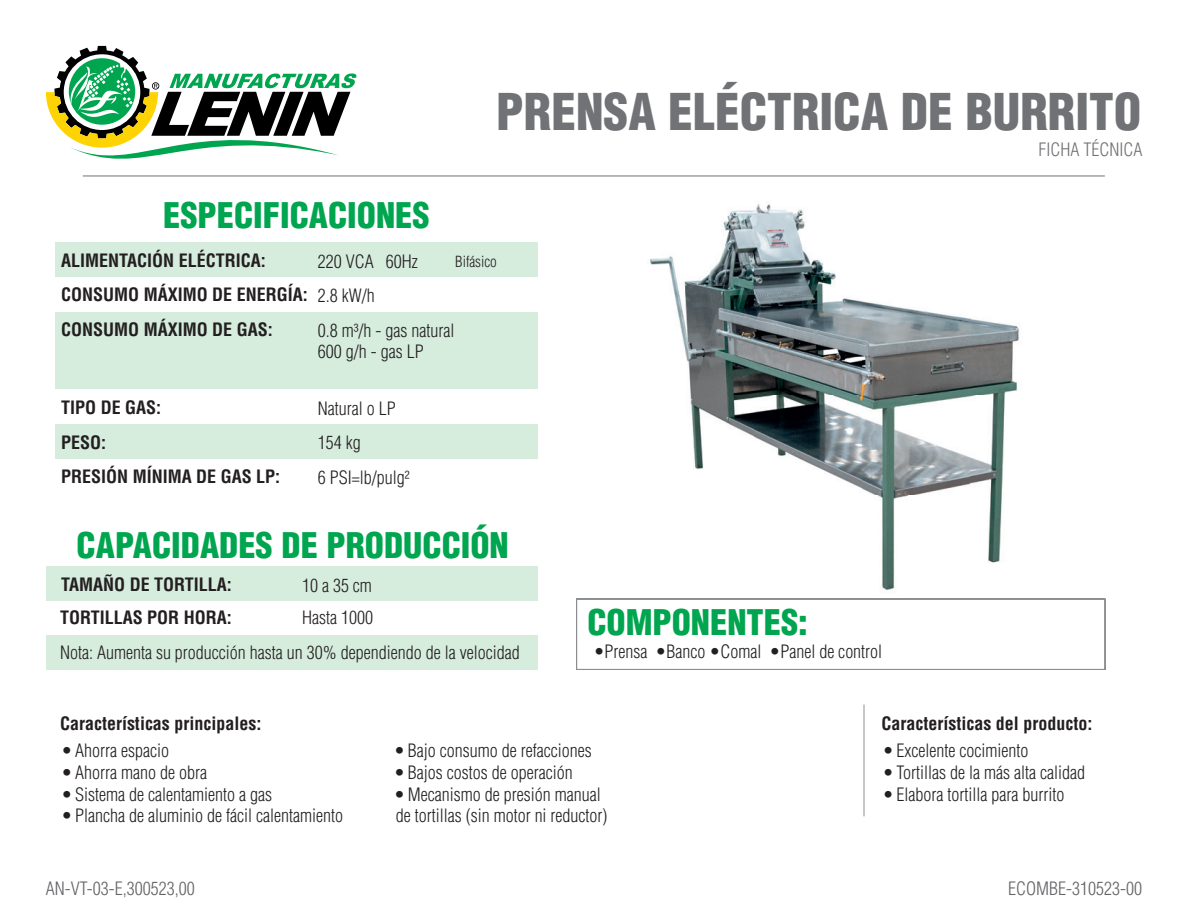
<style>
.page{position:relative;width:1188px;height:918px;background:#fff}
.page>*{position:absolute;margin:0;border:0;box-sizing:border-box;transform-origin:0 0}
.t1{font:900 condensed 49.5px "Helvetica";color:#717275}
.t2{font:900 condensed 34.5px "Helvetica";color:#00a54f}
.t3{font:300 condensed 18px/32.4px "Helvetica";color:#231f20}
.t4{font:700 condensed 18px/34.7px "Helvetica LT Std";color:#231f20}
.t5{font:300 condensed 18px "Helvetica";color:#636366}
.t6{font:300 condensed 18px "Helvetica LT Std";color:#717275}
.t7{font:300 condensed 15px "Helvetica";color:#231f20}
.s1{font-family:"Helvetica LT Std";font-weight:700}
</style>
<div class="page">
<svg style="left:46px;top:46px;width:311px;height:131px"></svg>
<hr style="left:83px;top:176px;width:1022px;height:1px;background:#717275">
<img style="left:650px;top:204px;width:369px;height:386px">
<div style="left:55px;top:313px;width:483px;height:76px;background:#d6ecdd"></div>
<div style="left:55px;top:242px;width:483px;height:35px;background:#d6ecdd"></div>
<div style="left:55px;top:424px;width:483px;height:35px;background:#d6ecdd"></div>
<svg style="left:576px;top:598px;width:530px;height:72px"></svg>
<div style="left:46px;top:566px;width:492px;height:35px;background:#d6ecdd"></div>
<div style="left:46px;top:635px;width:492px;height:35px;background:#d6ecdd"></div>
<hr style="left:864px;top:705px;width:1px;height:111px;background:#8b8e90">
<h1 class="t1" style="left:496px;top:80px;width:647px">PRENSA ELÉCTRICA DE BURRITO</h1>
<h2 class="t2" style="left:163px;top:193px;width:268px">ESPECIFICACIONES</h2>
<p class="t3" style="left:318px;top:245px;width:101px">220 VCA 60Hz</p>
<p class="t4" style="left:61px;top:243px;width:248px">ALIMENTACIÓN ELÉCTRICA:<br>CONSUMO MÁXIMO DE ENERGÍA:<br>CONSUMO MÁXIMO DE GAS:</p>
<p class="t7" style="left:455px;top:252px;width:43px">Bifásico</p>
<p class="t3" style="left:318px;top:279px;width:58px">2.8 kW/h</p>
<p class="t3" style="left:318px;top:315px;width:138px">0.8 m³/h - gas natural</p>
<p class="t4" style="left:61px;top:390px;width:102px">TIPO DE GAS:<br>PESO:</p>
<p class="t3" style="left:318px;top:335px;width:107px">600 g/h - gas LP</p>
<p class="t3" style="left:318px;top:392px;width:79px">Natural o LP</p>
<p class="t3" style="left:318px;top:427px;width:44px">154 kg</p>
<p class="t4" style="left:61px;top:459px;width:221px">PRESIÓN MÍNIMA DE GAS LP:</p>
<p class="t3" style="left:318px;top:461px;width:93px">6 PSI=lb/pulg²</p>
<h2 class="t2" style="left:77px;top:524px;width:434px">CAPACIDADES DE PRODUCCIÓN</h2>
<p class="t4" style="left:60px;top:569px;width:173px;line-height:32.2px">TAMAÑO DE TORTILLA:<br>TORTILLAS POR HORA:</p>
<p class="t3" style="left:302px;top:569px;width:72px">10 a 35 cm<br>Hasta 1000</p>
<h2 class="t2" style="left:587px;top:600px;width:222px">COMPONENTES:</h2>
<p class="t3" style="left:60px;top:636px;width:461px">Nota: Aumenta su producción hasta un 30% dependiendo de la velocidad</p>
<p class="t3" style="left:594px;top:636px;width:290px">•Prensa •Banco •Comal •Panel de control</p>
<p class="t6" style="left:1039px;top:138px;width:106px">FICHA TÉCNICA</p>
<p class="t4" style="left:60px;top:706px;width:203px">Características principales:</p>
<p class="t4" style="left:881px;top:706px;width:212px">Características del producto:</p>
<p class="t3" style="left:63px;top:735px;width:108px"><span class="s1">•</span> Ahorra espacio</p>
<p class="t3" style="left:63px;top:756px;width:146px"><span class="s1">•</span> Ahorra mano de obra</p>
<p class="t3" style="left:63px;top:778px;width:211px"><span class="s1">•</span> Sistema de calentamiento a gas</p>
<p class="t3" style="left:63px;top:799px;width:281px"><span class="s1">•</span> Plancha de aluminio de fácil calentamiento</p>
<p class="t3" style="left:396px;top:735px;width:198px"><span class="s1">•</span> Bajo consumo de refacciones</p>
<p class="t3" style="left:396px;top:756px;width:178px"><span class="s1">•</span> Bajos costos de operación</p>
<p class="t3" style="left:396px;top:783px;width:213px;line-height:21.6px"><span class="s1">•</span> Mecanismo de presión manual de tortillas (sin motor ni reductor)</p>
<p class="t3" style="left:885px;top:735px;width:146px"><span class="s1">•</span> Excelente cocimiento</p>
<p class="t3" style="left:885px;top:756px;width:202px"><span class="s1">•</span> Tortillas de la más alta calidad</p>
<p class="t3" style="left:885px;top:778px;width:181px"><span class="s1">•</span> Elabora tortilla para burrito</p>
<p class="t5" style="left:46px;top:878px;width:150px">AN-VT-03-E,300523,00</p>
<p class="t5" style="left:1008px;top:878px;width:135px">ECOMBE-310523-00</p>
</div>
